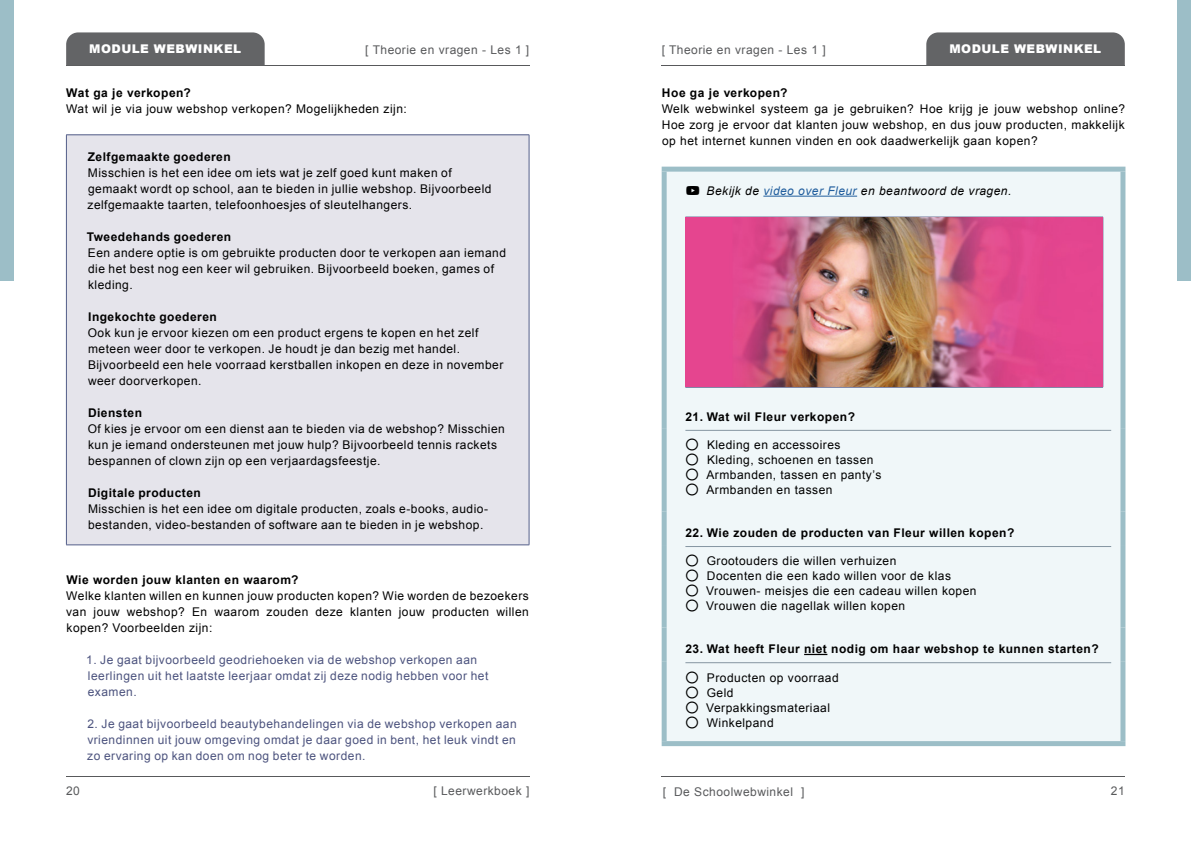
<style>
.page{position:relative;width:1191px;height:842px;background:#fff}
.page>*{position:absolute;margin:0;border:0;box-sizing:border-box;transform-origin:0 0}
.t1{font:12px/16px "Arial";letter-spacing:.04em;color:#000}
.t2{font:12px/16px "Arial";letter-spacing:.04em;color:#4c537e}
.t3{font:700 12px "Arial";letter-spacing:.04em;color:#000}
.t4{font:12px "Arial";letter-spacing:.04em;color:#58595b}
.t5{font:italic 12px "Arial";letter-spacing:.04em;color:#000}
.t6{font:900 12px "Arial";letter-spacing:.04em;color:#fff}
.s1{color:#215e9e}
</style>
<div class="page">
<hr style="left:66px;top:776px;width:463px;height:1px;background:#58595b">
<hr style="left:661px;top:776px;width:463px;height:1px;background:#58595b">
<hr style="left:661px;top:65px;width:463px;height:1px;background:#58595b">
<hr style="left:66px;top:65px;width:463px;height:1px;background:#58595b">
<div style="left:66px;top:32px;width:199px;height:33px;background:#636466"></div>
<div style="left:926px;top:32px;width:198px;height:33px;background:#636466"></div>
<div style="left:1176px;top:0;width:15px;height:281px;background:#9cbec7"></div>
<div style="left:0;top:0;width:14px;height:281px;background:#9cbec7"></div>
<div style="left:666px;top:172px;width:454px;height:569px;background:#f0f7f9"></div>
<div style="left:661px;top:167px;width:464px;height:5px;background:#9cbec7"></div>
<div style="left:661px;top:172px;width:5px;height:257px;background:#9cbec7"></div>
<div style="left:1120px;top:172px;width:5px;height:257px;background:#9cbec7"></div>
<div style="left:661px;top:429px;width:5px;height:82px;background:#9cbec7"></div>
<div style="left:1120px;top:429px;width:5px;height:82px;background:#9cbec7"></div>
<div style="left:661px;top:511px;width:5px;height:34px;background:#9cbec7"></div>
<div style="left:1120px;top:511px;width:5px;height:34px;background:#9cbec7"></div>
<div style="left:661px;top:545px;width:5px;height:82px;background:#9cbec7"></div>
<div style="left:1120px;top:545px;width:5px;height:82px;background:#9cbec7"></div>
<div style="left:661px;top:627px;width:5px;height:34px;background:#9cbec7"></div>
<div style="left:1120px;top:627px;width:5px;height:34px;background:#9cbec7"></div>
<div style="left:661px;top:661px;width:5px;height:80px;background:#9cbec7"></div>
<div style="left:1120px;top:661px;width:5px;height:80px;background:#9cbec7"></div>
<div style="left:661px;top:741px;width:464px;height:5px;background:#9cbec7"></div>
<hr style="left:763px;top:196px;width:94px;height:1px;background:#215e9e">
<hr style="left:685px;top:430px;width:426px;height:1px;background:#8696a2">
<hr style="left:685px;top:217px;width:1px;height:170px;background:#545f8a">
<hr style="left:1102px;top:217px;width:1px;height:170px;background:#545f8a">
<hr style="left:685px;top:387px;width:418px;height:1px;background:#545f8a">
<img style="left:686px;top:217px;width:416px;height:170px">
<hr style="left:685px;top:546px;width:426px;height:1px;background:#8696a2">
<svg style="left:804px;top:654px;width:23px;height:1px"></svg>
<hr style="left:685px;top:662px;width:426px;height:1px;background:#8696a2">
<div style="left:66px;top:135px;width:463px;height:410px;background:#e5e4eb"></div>
<hr style="left:66px;top:135px;width:463px;height:1px;background:#545f8a">
<hr style="left:66px;top:135px;width:1px;height:410px;background:#545f8a">
<hr style="left:529px;top:135px;width:1px;height:410px;background:#545f8a">
<hr style="left:66px;top:545px;width:463px;height:1px;background:#545f8a">
<svg style="left:686px;top:186px;width:13px;height:9px"></svg>
<p class="t6" style="left:89px;top:40px;width:153px">MODULE WEBWINKEL</p>
<p class="t6" style="left:949px;top:40px;width:153px">MODULE WEBWINKEL</p>
<p class="t4" style="left:365px;top:42px;width:165px">[ Theorie en vragen - Les 1 ]</p>
<p class="t4" style="left:661px;top:42px;width:165px">[ Theorie en vragen - Les 1 ]</p>
<p class="t3" style="left:66px;top:85px;width:126px">Wat ga je verkopen?</p>
<p class="t1" style="left:66px;top:101px;width:342px">Wat wil je via jouw webshop verkopen? Mogelijkheden zijn:</p>
<p class="t3" style="left:88px;top:148px;width:144px">Zelfgemaakte goederen</p>
<p class="t1" style="left:87px;top:164px;width:405px">Misschien is het een idee om iets wat je zelf goed kunt maken of gemaakt wordt op school, aan te bieden in jullie webshop. Bijvoorbeeld zelfgemaakte taarten, telefoonhoesjes of sleutelhangers.</p>
<p class="t3" style="left:87px;top:228px;width:146px">Tweedehands goederen</p>
<p class="t1" style="left:88px;top:244px;width:419px">Een andere optie is om gebruikte producten door te verkopen aan iemand die het best nog een keer wil gebruiken. Bijvoorbeeld boeken, games of kleding.</p>
<p class="t3" style="left:88px;top:308px;width:130px">Ingekochte goederen</p>
<p class="t1" style="left:88px;top:324px;width:417px">Ook kun je ervoor kiezen om een product ergens te kopen en het zelf meteen weer door te verkopen. Je houdt je dan bezig met handel.<br>Bijvoorbeeld een hele voorraad kerstballen inkopen en deze in november weer doorverkopen.</p>
<p class="t3" style="left:88px;top:404px;width:56px">Diensten</p>
<p class="t1" style="left:88px;top:420px;width:419px">Of kies je ervoor om een dienst aan te bieden via de webshop? Misschien kun je iemand ondersteunen met jouw hulp? Bijvoorbeeld tennis rackets bespannen of clown zijn op een verjaardagsfeestje.</p>
<p class="t3" style="left:88px;top:484px;width:114px">Digitale producten</p>
<p class="t1" style="left:88px;top:500px;width:401px">Misschien is het een idee om digitale producten, zoals e-books, audio&shy;bestanden, video-bestanden of software aan te bieden in je webshop.</p>
<p class="t3" style="left:66px;top:572px;width:233px">Wie worden jouw klanten en waarom?</p>
<p class="t1" style="left:66px;top:588px;width:464px;text-align:justify">Welke klanten willen en kunnen jouw producten kopen? Wie worden de bezoekers van jouw webshop? En waarom zouden deze klanten jouw producten willen kopen? Voorbeelden zijn:</p>
<p class="t2" style="left:86px;top:652px;width:404px">1. Je gaat bijvoorbeeld geodriehoeken via de webshop verkopen aan leerlingen uit het laatste leerjaar omdat zij deze nodig hebben voor het examen.</p>
<p class="t2" style="left:87px;top:716px;width:431px;text-align:justify">2. Je gaat bijvoorbeeld beautybehandelingen via de webshop verkopen aan vriendinnen uit jouw omgeving omdat je daar goed in bent, het leuk vindt en zo ervaring op kan doen om nog beter te worden.</p>
<p class="t3" style="left:662px;top:84px;width:127px">Hoe ga je verkopen?</p>
<p class="t1" style="left:661px;top:101px;width:465px;text-align:justify">Welk webwinkel systeem ga je gebruiken? Hoe krijg je jouw webshop online?<br>Hoe zorg je ervoor dat klanten jouw webshop, en dus jouw producten, makkelijk op het internet kunnen vinden en ook daadwerkelijk gaan kopen?</p>
<p class="t5" style="left:706px;top:183px;width:306px">Bekijk de <span class="s1">video over Fleur</span> en beantwoord de vragen.</p>
<p class="t3" style="left:685px;top:409px;width:171px">21. Wat wil Fleur verkopen?</p>
<p class="t1" style="left:686px;top:438px;width:197px;line-height:15px">⚪ Kleding en accessoires<br>⚪ Kleding, schoenen en tassen ⚪ Armbanden, tassen en panty’s ⚪ Armbanden en tassen</p>
<p class="t3" style="left:685px;top:525px;width:330px">22. Wie zouden de producten van Fleur willen kopen?</p>
<p class="t1" style="left:686px;top:554px;width:292px;line-height:15px">⚪ Grootouders die willen verhuizen<br>⚪ Docenten die een kado willen voor de klas<br>⚪ Vrouwen- meisjes die een cadeau willen kopen ⚪ Vrouwen die nagellak willen kopen</p>
<p class="t3" style="left:685px;top:641px;width:415px">23. Wat heeft Fleur niet nodig om haar webshop te kunnen starten?</p>
<p class="t1" style="left:686px;top:670px;width:154px;line-height:15px">⚪ Producten op voorraad ⚪ Geld<br>⚪ Verpakkingsmateriaal ⚪ Winkelpand</p>
<p class="t4" style="left:66px;top:783px;width:15px">20</p>
<p class="t4" style="left:1111px;top:783px;width:15px">21</p>
<p class="t4" style="left:433px;top:783px;width:97px">[ Leerwerkboek ]</p>
<p class="t4" style="left:662px;top:784px;width:143px">[ De Schoolwebwinkel ]</p>
</div>
